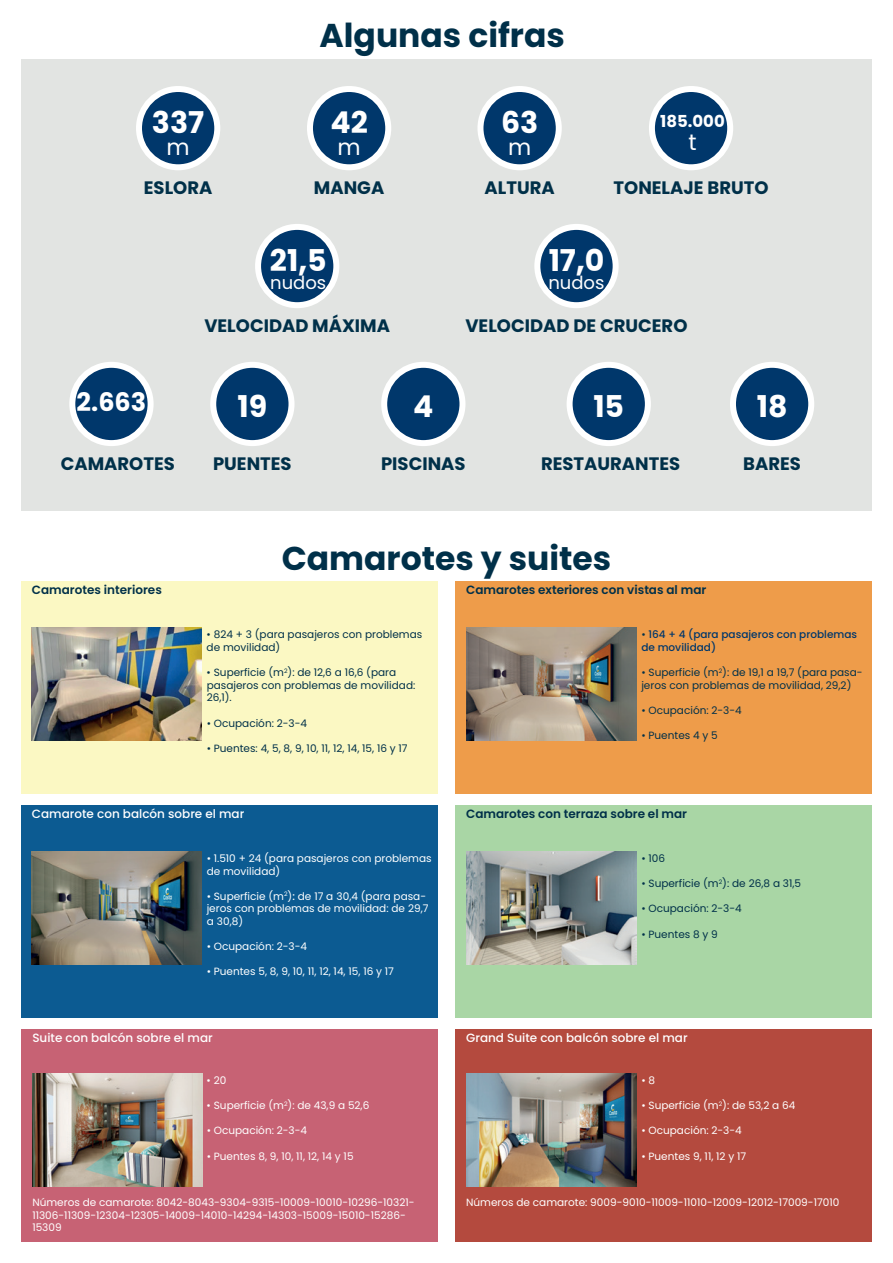
<style>
.page{position:relative;width:893px;height:1263px;background:#fff}
.page>*{position:absolute;margin:0;border:0;box-sizing:border-box;transform-origin:0 0}
.t1{font:700 33px "Poppins";color:#003049}
.t2{font:700 30px "Poppins";color:#fff}
.t3{font:700 25.5px "Poppins";color:#fff}
.t4{font:22.5px "Poppins";color:#fff}
.t5{font:700 18px "Poppins";color:#003049}
.t6{font:18px "Poppins";color:#fff}
.t7{font:700 16.5px "Poppins";color:#fff}
.t8{font:600 12px "Poppins";color:#003049}
.t9{font:500 12px "Poppins";color:#fff}
.t10{font:10.5px/12.6px "Poppins";color:#fff}
.t11{font:10.5px/12.6px "Poppins";color:#003049}
.t12{font:500 10.5px/12.6px "Poppins";color:#00376b}
.s1{font-weight:500}
.s2{font-weight:400;color:#003049}
</style>
<div class="page">
<div style="left:21px;top:59px;width:851px;height:452px;background:#e2e4e2"></div>
<div style="left:21px;top:1029px;width:416px;height:213px;background:#c76274"></div>
<div style="left:21px;top:805px;width:416px;height:213px;background:#0c5b92"></div>
<div style="left:21px;top:582px;width:416px;height:212px;background:#fbf8c3"></div>
<div style="left:455px;top:1029px;width:417px;height:213px;background:#b44a3e"></div>
<div style="left:455px;top:805px;width:417px;height:213px;background:#a9d6a5"></div>
<div style="left:455px;top:582px;width:417px;height:212px;background:#ee9c4a"></div>
<img style="left:32px;top:627px;width:170px;height:114px">
<img style="left:466px;top:627px;width:170px;height:114px">
<img style="left:32px;top:851px;width:170px;height:113px">
<img style="left:466px;top:851px;width:170px;height:113px">
<img style="left:466px;top:1073px;width:170px;height:113px">
<div style="left:652px;top:89px;width:78px;height:78px;background:#00376b;border-radius:50%"></div>
<div style="left:649px;top:86px;width:84px;height:84px;border:6px solid #fff;border-radius:50%"></div>
<div style="left:480px;top:89px;width:79px;height:78px;background:#00376b;border-radius:50%"></div>
<div style="left:477px;top:86px;width:85px;height:84px;border:6px solid #fff;border-radius:50%"></div>
<div style="left:310px;top:89px;width:78px;height:78px;background:#00376b;border-radius:50%"></div>
<div style="left:307px;top:86px;width:84px;height:84px;border:6px solid #fff;border-radius:50%"></div>
<div style="left:139px;top:89px;width:78px;height:78px;background:#00376b;border-radius:50%"></div>
<div style="left:136px;top:86px;width:84px;height:84px;border:6px solid #fff;border-radius:50%"></div>
<div style="left:258px;top:227px;width:78px;height:78px;background:#00376b;border-radius:50%"></div>
<div style="left:255px;top:224px;width:84px;height:84px;border:6px solid #fff;border-radius:50%"></div>
<div style="left:537px;top:227px;width:79px;height:78px;background:#00376b;border-radius:50%"></div>
<div style="left:534px;top:224px;width:85px;height:84px;border:6px solid #fff;border-radius:50%"></div>
<div style="left:213px;top:365px;width:78px;height:78px;background:#00376b;border-radius:50%"></div>
<div style="left:210px;top:362px;width:84px;height:84px;border:6px solid #fff;border-radius:50%"></div>
<div style="left:384px;top:365px;width:78px;height:78px;background:#00376b;border-radius:50%"></div>
<div style="left:381px;top:362px;width:84px;height:84px;border:6px solid #fff;border-radius:50%"></div>
<div style="left:570px;top:365px;width:78px;height:78px;background:#00376b;border-radius:50%"></div>
<div style="left:567px;top:362px;width:84px;height:84px;border:6px solid #fff;border-radius:50%"></div>
<div style="left:733px;top:365px;width:78px;height:78px;background:#00376b;border-radius:50%"></div>
<div style="left:730px;top:362px;width:84px;height:84px;border:6px solid #fff;border-radius:50%"></div>
<div style="left:72px;top:365px;width:79px;height:78px;background:#00376b;border-radius:50%"></div>
<div style="left:69px;top:362px;width:85px;height:84px;border:6px solid #fff;border-radius:50%"></div>
<img style="left:32px;top:1073px;width:170px;height:113px">
<h2 class="t2" style="left:152px;top:105px;width:54px">337</h2>
<h3 class="t4" style="left:167px;top:134px;width:25px">m</h3>
<h3 class="t5" style="left:144px;top:177px;width:70px">ESLORA</h3>
<h1 class="t1" style="left:320px;top:17px;width:247px">Algunas cifras</h1>
<h2 class="t2" style="left:330px;top:105px;width:39px">42</h2>
<h3 class="t4" style="left:338px;top:134px;width:25px">m</h3>
<h2 class="t2" style="left:501px;top:105px;width:39px">63</h2>
<h3 class="t4" style="left:508px;top:134px;width:25px">m</h3>
<h3 class="t7" style="left:660px;top:112px;width:66px">185.000</h3>
<h3 class="t4" style="left:688px;top:129px;width:10px">t</h3>
<h3 class="t5" style="left:314px;top:177px;width:72px">MANGA</h3>
<h3 class="t5" style="left:484px;top:177px;width:72px">ALTURA</h3>
<h3 class="t5" style="left:614px;top:177px;width:156px">TONELAJE BRUTO</h3>
<h2 class="t2" style="left:270px;top:243px;width:58px">21,5</h2>
<h3 class="t6" style="left:270px;top:272px;width:58px">nudos</h3>
<h2 class="t2" style="left:549px;top:243px;width:57px">17,0</h2>
<h3 class="t6" style="left:548px;top:272px;width:58px">nudos</h3>
<h3 class="t3" style="left:77px;top:387px;width:71px">2.663</h3>
<h3 class="t5" style="left:61px;top:453px;width:116px">CAMAROTES</h3>
<h3 class="t5" style="left:204px;top:315px;width:187px">VELOCIDAD MÁXIMA</h3>
<h2 class="t2" style="left:237px;top:389px;width:31px">19</h2>
<h2 class="t2" style="left:413px;top:389px;width:22px">4</h2>
<h3 class="t5" style="left:465px;top:315px;width:224px">VELOCIDAD DE CRUCERO</h3>
<h2 class="t2" style="left:593px;top:389px;width:32px">15</h2>
<h3 class="t5" style="left:213px;top:453px;width:80px">PUENTES</h3>
<h3 class="t5" style="left:381px;top:453px;width:86px">PISCINAS</h3>
<h3 class="t5" style="left:541px;top:453px;width:141px">RESTAURANTES</h3>
<h1 class="t1" style="left:282px;top:539px;width:331px">Camarotes y suites</h1>
<p class="t8" style="left:32px;top:583px;width:131px">Camarotes interiores</p>
<p class="t8" style="left:466px;top:583px;width:242px">Camarotes exteriores con vistas al mar</p>
<h2 class="t2" style="left:757px;top:389px;width:32px">18</h2>
<h3 class="t5" style="left:743px;top:453px;width:59px">BARES</h3>
<p class="t11" style="left:207px;top:628px;width:217px">• 824 + 3 (para pasajeros con problemas de movilidad)</p>
<p class="t11" style="left:207px;top:666px;width:210px">• Superficie (m<sup>2</sup>): de 12,6 a 16,6 (para pasajeros con problemas de movilidad:<br>26,1).</p>
<p class="t11" style="left:207px;top:717px;width:102px">• Ocupación: 2-3-4</p>
<p class="t11" style="left:207px;top:742px;width:203px">• Puentes: 4, 5, 8, 9, 10, 11, 12, 14, 15, 16 y 17</p>
<p class="t9" style="left:32px;top:807px;width:214px">Camarote con balcón sobre el mar</p>
<p class="t10" style="left:207px;top:852px;width:226px">• 1.510 + 24 (para pasajeros con problemas de movilidad)</p>
<p class="t10" style="left:207px;top:890px;width:223px">• Superficie (m<sup>2</sup>)<span class="s1">:</span> de 17 a 30,4 (para pasa&shy;jeros con problemas de movilidad: de 29,7 a 30,8)</p>
<p class="t10" style="left:207px;top:940px;width:102px">• Ocupación: 2-3-4</p>
<p class="t10" style="left:207px;top:965px;width:189px">• Puentes 5, 8, 9, 10, 11, 12, 14, 15, 16 y 17</p>
<p class="t9" style="left:32px;top:1030px;width:182px">Suite con balcón sobre el mar</p>
<p class="t10" style="left:207px;top:1074px;width:21px">• 20</p>
<p class="t10" style="left:207px;top:1099px;width:164px">• Superficie (m<sup>2</sup>): de 43,9 a 52,6</p>
<p class="t10" style="left:207px;top:1124px;width:102px">• Ocupación: 2-3-4</p>
<p class="t10" style="left:207px;top:1150px;width:148px">• Puentes 8, 9, 10, 11, 12, 14 y 15</p>
<p class="t10" style="left:32px;top:1196px;width:384px">Números de camarote: 8042-8043-9304-9315-10009-10010-10296-10321-<br>11306-11309-12304-12305-14009-14010-14294-14303-15009-15010-15286-<br>15309</p>
<p class="t12" style="left:641px;top:628px;width:217px"><span class="s2">•</span> 164 + 4 (para pasajeros con problemas de movilidad)</p>
<p class="t11" style="left:641px;top:666px;width:223px">• Superficie (m<sup>2</sup>): de 19,1 a 19,7 (para pasa&shy;jeros con problemas de movilidad, 29,2)</p>
<p class="t11" style="left:641px;top:704px;width:102px">• Ocupación: 2-3-4</p>
<p class="t11" style="left:641px;top:729px;width:78px">• Puentes 4 y 5</p>
<p class="t8" style="left:466px;top:807px;width:222px">Camarotes con terraza sobre el mar</p>
<p class="t11" style="left:641px;top:852px;width:25px">• 106</p>
<p class="t11" style="left:641px;top:877px;width:161px">• Superficie (m<sup>2</sup>): de 26,8 a 31,5</p>
<p class="t11" style="left:641px;top:902px;width:102px">• Ocupación: 2-3-4</p>
<p class="t11" style="left:641px;top:928px;width:78px">• Puentes 8 y 9</p>
<p class="t9" style="left:466px;top:1030px;width:223px">Grand Suite con balcón sobre el mar</p>
<p class="t10" style="left:641px;top:1074px;width:15px">• 8</p>
<p class="t10" style="left:641px;top:1099px;width:156px">• Superficie (m<sup>2</sup>): de 53,2 a 64</p>
<p class="t10" style="left:641px;top:1124px;width:102px">• Ocupación: 2-3-4</p>
<p class="t10" style="left:641px;top:1150px;width:106px">• Puentes 9, 11, 12 y 17</p>
<p class="t10" style="left:466px;top:1196px;width:375px">Números de camarote: 9009-9010-11009-11010-12009-12012-17009-17010</p>
</div>
